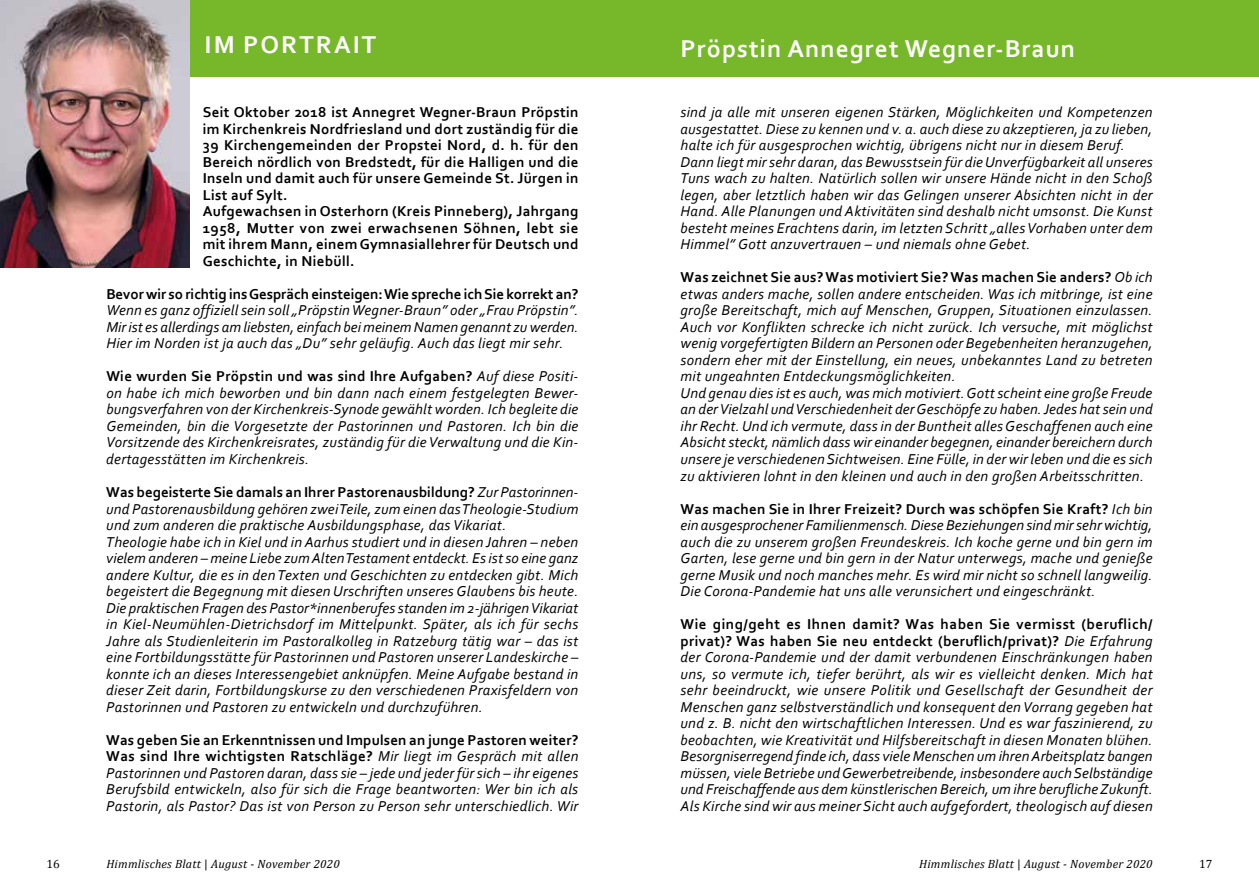
<style>
.page{position:relative;width:1259px;height:893px;background:#fff}
.page>*{position:absolute;margin:0;border:0;box-sizing:border-box;transform-origin:0 0}
.t1{font:700 25.5px "Corbel";letter-spacing:.04em;color:#fff}
.t2{font:700 25.5px "Corbel";letter-spacing:.08em;color:#fff}
.t3{font:italic 15px/16.5px "Corbel";letter-spacing:.02em;color:#000;text-align:justify}
.t4{font:700 15px/16.5px "Corbel";letter-spacing:.02em;color:#000}
.t5{font:700 15px "Corbel";color:#000}
.t6{font:italic 12px "Cambria";letter-spacing:.02em;color:#000}
.t7{font:12px "Cambria";color:#000}
.s1{font-weight:700;font-style:normal}
.s2{font-style:normal}
</style>
<div class="page">
<div style="left:0;top:0;width:629px;height:77px;background:#76b82a"></div>
<div style="left:629px;top:0;width:630px;height:77px;background:#76b82a"></div>
<img style="left:0;top:0;width:190px;height:268px">
<h1 class="t2" style="left:205px;top:29px;width:173px">IM PORTRAIT</h1>
<p class="t4" style="left:203px;top:104px;width:377px">Seit Oktober 2018 ist Annegret Wegner-Braun Pröpstin im Kirchenkreis Nordfriesland und dort zuständig für die 39 Kirchengemeinden der Propstei Nord, d. h. für den Bereich nördlich von Bredstedt, für die Halligen und die Inseln und damit auch für unsere Gemeinde St. Jürgen in List auf Sylt.<br>Aufgewachsen in Osterhorn (Kreis Pinneberg), Jahrgang 1958, Mutter von zwei erwachsenen Söhnen, lebt sie mit ihrem Mann, einem Gymnasiallehrer für Deutsch und Geschichte, in Niebüll.</p>
<p class="t5" style="left:106px;top:285px;width:474px">Bevor wir so richtig ins Gespräch einsteigen: Wie spreche ich Sie korrekt an?</p>
<p class="t3" style="left:106px;top:302px;width:474px">Wenn es ganz offiziell sein soll „Pröpstin Wegner-Braun” oder „Frau Pröpstin”.<br>Mir ist es allerdings am liebsten, einfach bei meinem Namen genannt zu werden.<br>Hier im Norden ist ja auch das „Du” sehr geläufig. Auch das liegt mir sehr.</p>
<p class="t3" style="left:106px;top:368px;width:473px"><span class="s1">Wie wurden Sie Pröpstin und was sind Ihre Aufgaben?</span> Auf diese Positi&shy;on habe ich mich beworben und bin dann nach einem festgelegten Bewer&shy;bungsverfahren von der Kirchenkreis-Synode gewählt worden. Ich begleite die Gemeinden, bin die Vorgesetzte der Pastorinnen und Pastoren. Ich bin die Vorsitzende des Kirchenkreisrates, zuständig für die Verwaltung und die Kin&shy;dertagesstätten im Kirchenkreis.</p>
<p class="t3" style="left:106px;top:483px;width:474px;text-align:left"><span class="s1">Was begeisterte Sie damals an Ihrer Pastorenausbildung?</span> Zur Pastorinnen&shy;und Pastorenausbildung gehören zwei Teile, zum einen das Theologie-Studium und zum anderen die praktische Ausbildungsphase, das Vikariat.<br>Theologie habe ich in Kiel und in Aarhus studiert und in diesen Jahren – neben vielem anderen – meine Liebe zum Alten Testament entdeckt. Es ist so eine ganz andere Kultur, die es in den Texten und Geschichten zu entdecken gibt. Mich begeistert die Begegnung mit diesen Urschriften unseres Glaubens bis heute.<br>Die praktischen Fragen des Pastor*innenberufes standen im 2-jährigen Vikariat in Kiel-Neumühlen-Dietrichsdorf im Mittelpunkt. Später, als ich für sechs Jahre als Studienleiterin im Pastoralkolleg in Ratzeburg tätig war – das ist eine Fortbildungsstätte für Pastorinnen und Pastoren unserer Landeskirche – konnte ich an dieses Interessengebiet anknüpfen. Meine Aufgabe bestand in dieser Zeit darin, Fortbildungskurse zu den verschiedenen Praxisfeldern von Pastorinnen und Pastoren zu entwickeln und durchzuführen.</p>
<p class="t3" style="left:106px;top:731px;width:474px"><span class="s1">Was geben Sie an Erkenntnissen und Impulsen an junge Pastoren weiter?<br>Was sind Ihre wichtigsten Ratschläge?</span> Mir liegt im Gespräch mit allen Pastorinnen und Pastoren daran, dass sie – jede und jeder für sich – ihr eigenes Berufsbild entwickeln, also für sich die Frage beantworten: Wer bin ich als Pastorin, als Pastor? Das ist von Person zu Person sehr unterschiedlich. Wir</p>
<h1 class="t1" style="left:680px;top:33px;width:396px">Pröpstin Annegret Wegner-Braun</h1>
<p class="t3" style="left:680px;top:104px;width:474px;text-align:left">sind ja alle mit unseren eigenen Stärken, Möglichkeiten und Kompetenzen ausgestattet. Diese zu kennen und v. a. auch diese zu akzeptieren, ja zu lieben, halte ich für ausgesprochen wichtig, übrigens nicht nur in diesem Beruf.<br>Dann liegt mir sehr daran, das Bewusstsein für die Unverfügbarkeit all unseres Tuns wach zu halten. Natürlich sollen wir unsere Hände nicht in den Schoß legen, aber letztlich haben wir das Gelingen unserer Absichten nicht in der Hand. Alle Planungen und Aktivitäten sind deshalb nicht umsonst. Die Kunst besteht meines Erachtens darin, im letzten Schritt „alles Vorhaben unter dem Himmel” Gott anzuvertrauen – und niemals ohne Gebet.</p>
<p class="t3" style="left:680px;top:269px;width:474px;text-align:left"><span class="s1">Was zeichnet Sie aus? Was motiviert Sie? Was machen Sie anders?</span> Ob ich etwas anders mache, sollen andere entscheiden. Was ich mitbringe, ist eine große Bereitschaft, mich auf Menschen, Gruppen, Situationen einzulassen.<br>Auch vor Konflikten schrecke ich nicht zurück. Ich versuche, mit möglichst wenig vorgefertigten Bildern an Personen oder Begebenheiten heranzugehen, sondern eher mit der Einstellung, ein neues, unbekanntes Land zu betreten mit ungeahnten Entdeckungsmöglichkeiten.<br>Und genau dies ist es auch, was mich motiviert. Gott scheint eine große Freude an der Vielzahl und Verschiedenheit der Geschöpfe zu haben. Jedes hat sein und ihr Recht. Und ich vermute, dass in der Buntheit alles Geschaffenen auch eine Absicht steckt, nämlich dass wir einander begegnen, einander bereichern durch unsere je verschiedenen Sichtweisen. Eine Fülle, in der wir leben und die es sich zu aktivieren lohnt in den kleinen und auch in den großen Arbeitsschritten.</p>
<p class="t3" style="left:680px;top:500px;width:474px"><span class="s1">Was machen Sie in Ihrer Freizeit? Durch was schöpfen Sie Kraft?</span> Ich bin ein ausgesprochener Familienmensch. Diese Beziehungen sind mir sehr wichtig, auch die zu unserem großen Freundeskreis. Ich koche gerne und bin gern im Garten, lese gerne und bin gern in der Natur unterwegs, mache und genieße gerne Musik und noch manches mehr. Es wird mir nicht so schnell langweilig.<br>Die Corona-Pandemie hat uns alle verunsichert und eingeschränkt.</p>
<p class="t3" style="left:680px;top:615px;width:474px"><span class="s1">Wie ging/geht es Ihnen damit? Was haben Sie vermisst (beruflich/ privat)? Was haben Sie neu entdeckt (beruflich/privat)?</span> Die Erfahrung der Corona-Pandemie und der damit verbundenen Einschränkungen haben uns, so vermute ich, tiefer berührt, als wir es vielleicht denken. Mich hat sehr beeindruckt, wie unsere Politik und Gesellschaft der Gesundheit der Menschen ganz selbstverständlich und konsequent den Vorrang gegeben hat und z. B. nicht den wirtschaftlichen Interessen. Und es war faszinierend, zu beobachten, wie Kreativität und Hilfsbereitschaft in diesen Monaten blühen.<br>Besorgniserregend finde ich, dass viele Menschen um ihren Arbeitsplatz bangen müssen, viele Betriebe und Gewerbetreibende, insbesondere auch Selbständige und Freischaffende aus dem künstlerischen Bereich, um ihre berufliche Zukunft.<br>Als Kirche sind wir aus meiner Sicht auch aufgefordert, theologisch auf diesen</p>
<p class="t7" style="left:46px;top:857px;width:15px">16</p>
<p class="t6" style="left:106px;top:856px;width:235px">Himmlisches Blatt <span class="s2">|</span> August - November 2020</p>
<p class="t6" style="left:919px;top:856px;width:235px">Himmlisches Blatt <span class="s2">|</span> August - November 2020</p>
<p class="t7" style="left:1199px;top:857px;width:15px">17</p>
</div>
